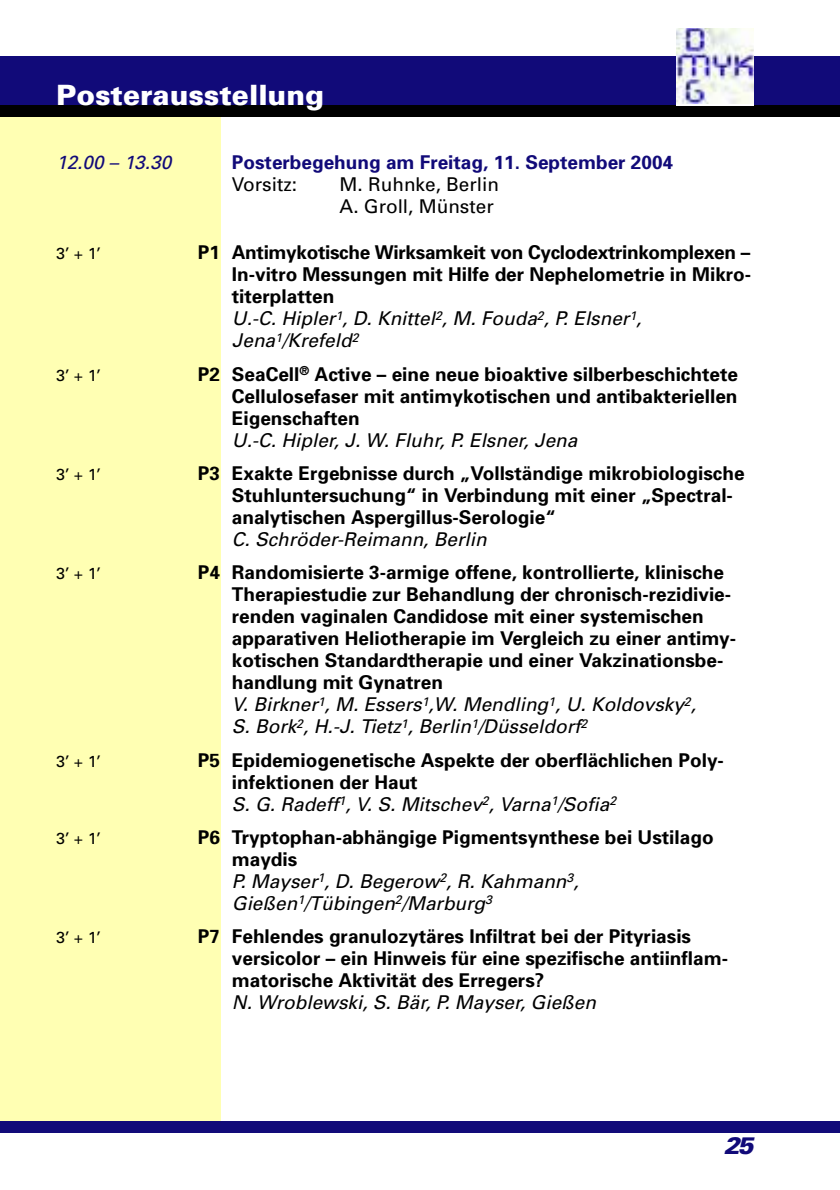
<style>
.page{position:relative;width:840px;height:1190px;background:#fff}
.page>*{position:absolute;margin:0;border:0;box-sizing:border-box;transform-origin:0 0}
.t1{font:900 28px "Univers";color:#fff}
.t2{font:italic 900 24px "Univers";color:#110a79}
.t3{font:700 19px/22px "Univers";color:#000}
.t4{font:italic 19px "Univers";color:#000}
.t5{font:700 19px "Univers";color:#110a79}
.t6{font:19px/22px "Univers";color:#000}
.t7{font:italic 19px "Univers";color:#110a79}
.t8{font:16px "Univers";color:#000}
.s1{font-weight:400;font-style:italic}
</style>
<div class="page">
<div style="left:0;top:56px;width:221px;height:1075px;background:#ffffb3"></div>
<div style="left:0;top:1122px;width:839px;height:11px;background:#110a79"></div>
<div style="left:0;top:56px;width:839px;height:60px;background:#110a79"></div>
<div style="left:0;top:105px;width:839px;height:11px;background:#000"></div>
<svg style="left:676px;top:29px;width:77px;height:76px"></svg>
<img style="left:677px;top:28px;width:76px;height:75px">
<h1 class="t1" style="left:56px;top:85px;width:269px">Posterausstellung</h1>
<p class="t7" style="left:56px;top:156px;width:117px">12.00 – 13.30</p>
<p class="t5" style="left:232px;top:156px;width:443px">Posterbegehung am Freitag, 11. September 2004</p>
<p class="t6" style="left:232px;top:175px;width:67px">Vorsitz:</p>
<p class="t6" style="left:340px;top:175px;width:161px">M. Ruhnke, Berlin<br>A. Groll, Münster</p>
<p class="t8" style="left:56px;top:248px;width:46px">3’ + 1’</p>
<p class="t3" style="left:232px;top:243px;width:521px;text-indent:-34px">P1 Antimykotische Wirksamkeit von Cyclodextrinkomplexen – In-vitro Messungen mit Hilfe der Nephelometrie in Mikro&shy;titerplatten<br><span class="s1">U.-C. Hipler</span><sup>1</sup><span class="s1">, D. Knittel</span><sup>2</sup><span class="s1">, M. Fouda</span><sup>2</sup><span class="s1">, P. Elsner</span><sup>1</sup><span class="s1">, Jena</span><sup>1</sup><span class="s1">/Krefeld</span><sup>2</sup></p>
<p class="t8" style="left:56px;top:369px;width:46px">3’ + 1’</p>
<p class="t3" style="left:232px;top:365px;width:508px;text-align:justify;text-indent:-34px">P2 SeaCell<sup>®</sup> Active – eine neue bioaktive silberbeschichtete Cellulosefaser mit antimykotischen und antibakteriellen Eigenschaften</p>
<p class="t4" style="left:232px;top:433px;width:347px">U.-C. Hipler, J. W. Fluhr, P. Elsner, Jena</p>
<p class="t8" style="left:56px;top:468px;width:46px">3’ + 1’</p>
<p class="t3" style="left:232px;top:464px;width:514px;text-indent:-34px">P3 Exakte Ergebnisse durch „Vollständige mikrobiologische<br>Stuhluntersuchung“ in Verbindung mit einer „Spectral&shy;analytischen Aspergillus-Serologie“</p>
<p class="t4" style="left:232px;top:532px;width:256px">C. Schröder-Reimann, Berlin</p>
<p class="t8" style="left:56px;top:568px;width:46px">3’ + 1’</p>
<p class="t3" style="left:232px;top:563px;width:506px;text-indent:-34px">P4 Randomisierte 3-armige offene, kontrollierte, klinische Therapiestudie zur Behandlung der chronisch-rezidivie&shy;renden vaginalen Candidose mit einer systemischen apparativen Heliotherapie im Vergleich zu einer antimy&shy;kotischen Standardtherapie und einer Vakzinationsbe&shy;handlung mit Gynatren<br><span class="s1">V. Birkner</span><sup>1</sup><span class="s1">, M. Essers</span><sup>1</sup><span class="s1">,W. Mendling</span><sup>1</sup><span class="s1">, U. Koldovsky</span><sup>2</sup><span class="s1">,<br>S. Bork</span><sup>2</sup><span class="s1">, H.-J. Tietz</span><sup>1</sup><span class="s1">, Berlin</span><sup>1</sup><span class="s1">/Düsseldorf</span><sup>2</sup></p>
<p class="t8" style="left:56px;top:755px;width:46px">3’ + 1’</p>
<p class="t3" style="left:232px;top:751px;width:493px;text-indent:-34px">P5 Epidemiogenetische Aspekte der oberflächlichen Poly&shy;infektionen der Haut<br><span class="s1">S. G. Radeff</span><sup>1</sup><span class="s1">, V. S. Mitschev</span><sup>2</sup><span class="s1">, Varna</span><sup>1</sup><span class="s1">/Sofia</span><sup>2</sup></p>
<p class="t8" style="left:56px;top:832px;width:46px">3’ + 1’</p>
<p class="t3" style="left:232px;top:828px;width:483px;text-indent:-34px">P6 Tryptophan-abhängige Pigmentsynthese bei Ustilago maydis<br><span class="s1">P. Mayser</span><sup>1</sup><span class="s1">, D. Begerow</span><sup>2</sup><span class="s1">, R. Kahmann</span><sup>3</sup><span class="s1">, Gießen</span><sup>1</sup><span class="s1">/Tübingen</span><sup>2</sup><span class="s1">/Marburg</span><sup>3</sup></p>
<p class="t8" style="left:56px;top:932px;width:46px">3’ + 1’</p>
<p class="t3" style="left:232px;top:927px;width:498px;text-indent:-34px">P7 Fehlendes granulozytäres Infiltrat bei der Pityriasis versicolor – ein Hinweis für eine spezifische antiinflam&shy;matorische Aktivität des Erregers?</p>
<p class="t4" style="left:232px;top:996px;width:366px">N. Wroblewski, S. Bär, P. Mayser, Gießen</p>
<p class="t2" style="left:724px;top:1137px;width:31px">25</p>
</div>
